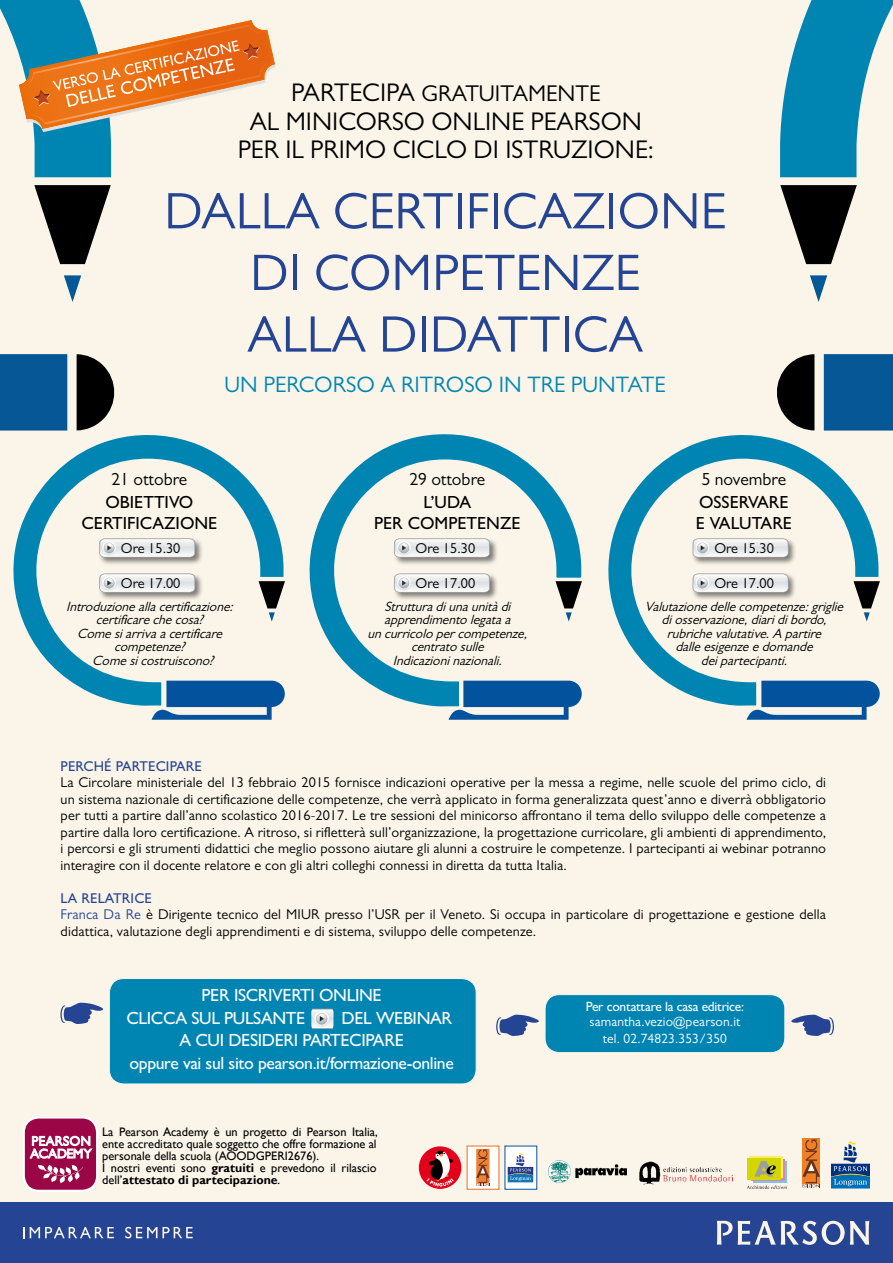
<style>
.page{position:relative;width:893px;height:1263px;background:#fbf5e9}
.page>*{position:absolute;margin:0;border:0;box-sizing:border-box;transform-origin:0 0}
.t1{font:51.6px/61.7px "Gill Sans MT Pro";color:#254594;text-align:center}
.t2{font:25.65px "Gill Sans MT Pro";color:#000}
.t3{font:22.95px "Gill Sans MT Pro";color:#000}
.t4{font:22.5px "Gill Sans MT Pro";letter-spacing:.24em;color:#0085b3}
.t5{font:500 17.7px/22.5px "Gill Sans MT Pro";letter-spacing:-.02em;color:#fff}
.t6{font:500 17.55px/20.9px "Gill Sans MT Pro";color:#000;text-align:center}
.t7{font:17.55px "Gill Sans MT Pro";color:#000}
.t8{font:14.4px "Gill Sans MT Pro";color:#000}
.t9{font:14.25px/16.5px "Gill Sans MT Pro";letter-spacing:.01em;color:#000;text-align:justify}
.t10{font:500 14.25px "Gill Sans MT Pro";letter-spacing:.01em;color:#254594}
.t11{font:italic 13.5px/13.5px "Gill Sans MT Pro";color:#000;text-align:center}
.t12{font:13.5px/16.5px "Gill Sans MT Pro";letter-spacing:.01em;color:#fff;text-align:center}
.t13{font:500 13.5px "Gill Sans MT Pro";letter-spacing:-.02em;color:#fff}
.t14{font:12.3px/12px "Gill Alt One";color:#000}
.s1{font-weight:500;color:#254594}
.s2{color:#254594}
.s3{font-weight:700}
</style>
<div class="page">
<div style="left:0;top:1203px;width:893px;height:60px;background:#254594"></div>
<svg style="left:717px;top:1221px;width:152px;height:24px"></svg>
<svg style="left:23px;top:1227px;width:91px;height:11px"></svg>
<svg style="left:125px;top:1227px;width:68px;height:11px"></svg>
<svg style="left:747px;top:1185px;width:40px;height:4px"></svg>
<div style="left:753px;top:1161px;width:34px;height:22px;background:#75c9e0"></div>
<svg style="left:752px;top:1159px;width:33px;height:22px"></svg>
<div style="left:749px;top:1156px;width:34px;height:22px;background:#fbed66"></div>
<div style="left:747px;top:1157px;width:34px;height:22px;background:#d4d600"></div>
<svg style="left:754px;top:1161px;width:22px;height:15px"></svg>
<svg style="left:802px;top:1139px;width:18px;height:48px"></svg>
<svg style="left:831px;top:1141px;width:39px;height:48px"></svg>
<img style="left:575px;top:1164px;width:52px;height:15px">
<img style="left:549px;top:1160px;width:22px;height:23px">
<div style="left:24px;top:1117px;width:73px;height:74px;background:#9b0746;border-radius:15px"></div>
<div style="left:23px;top:1116px;width:75px;height:76px;border:2px solid #fff;border-radius:15px"></div>
<svg style="left:29px;top:1136px;width:64px;height:23px"></svg>
<svg style="left:38px;top:1165px;width:45px;height:18px"></svg>
<svg style="left:0;top:0;width:111px;height:431px"></svg>
<svg style="left:77px;top:354px;width:38px;height:71px"></svg>
<svg style="left:780px;top:0;width:113px;height:431px"></svg>
<svg style="left:777px;top:354px;width:37px;height:71px"></svg>
<svg style="left:4px;top:425px;width:281px;height:281px"></svg>
<svg style="left:152px;top:680px;width:133px;height:40px"></svg>
<svg style="left:309px;top:434px;width:273px;height:273px"></svg>
<svg style="left:449px;top:680px;width:133px;height:40px"></svg>
<svg style="left:608px;top:425px;width:275px;height:281px"></svg>
<svg style="left:747px;top:680px;width:134px;height:40px"></svg>
<svg style="left:496px;top:1015px;width:43px;height:21px"></svg>
<svg style="left:791px;top:1015px;width:43px;height:21px"></svg>
<div style="left:545px;top:994px;width:240px;height:59px;background:#0085b3;border-radius:14px"></div>
<div style="left:545px;top:994px;width:240px;height:59px;border:1px solid #fbf5e9;border-radius:14px"></div>
<svg style="left:60px;top:1003px;width:43px;height:21px"></svg>
<div style="left:109px;top:978px;width:367px;height:106px;background:#0085b3;border-radius:14px"></div>
<div style="left:109px;top:978px;width:367px;height:106px;border:1px solid #fbf5e9;border-radius:14px"></div>
<div style="left:98px;top:537px;width:106px;height:29px;background:#000;opacity:.5"></div>
<svg style="left:99px;top:538px;width:96px;height:19px"></svg>
<div style="left:98px;top:572px;width:106px;height:29px;background:#000;opacity:.5"></div>
<svg style="left:99px;top:573px;width:96px;height:19px"></svg>
<div style="left:393px;top:537px;width:106px;height:29px;background:#000;opacity:.5"></div>
<svg style="left:394px;top:538px;width:96px;height:19px"></svg>
<div style="left:393px;top:572px;width:106px;height:29px;background:#000;opacity:.5"></div>
<svg style="left:394px;top:573px;width:96px;height:19px"></svg>
<div style="left:691px;top:537px;width:106px;height:29px;background:#000;opacity:.5"></div>
<svg style="left:693px;top:538px;width:96px;height:19px"></svg>
<div style="left:691px;top:572px;width:106px;height:29px;background:#000;opacity:.5"></div>
<svg style="left:693px;top:573px;width:96px;height:19px"></svg>
<svg style="left:311px;top:1009px;width:23px;height:20px"></svg>
<svg style="left:19px;top:20px;width:257px;height:112px"></svg>
<div style="left:505px;top:1146px;width:32px;height:43px;background:#fff"></div>
<div style="left:507px;top:1166px;width:27px;height:17px;border:1px solid #fff"></div>
<svg style="left:508px;top:1153px;width:25px;height:29px"></svg>
<div style="left:467px;top:1146px;width:32px;height:43px;background:#fff"></div>
<svg style="left:476px;top:1149px;width:14px;height:37px"></svg>
<div style="left:419px;top:1146px;width:42px;height:43px;background:#e2001a;border-radius:50%"></div>
<svg style="left:426px;top:1149px;width:28px;height:37px"></svg>
<img style="left:640px;top:1161px;width:93px;height:23px">
<h2 class="t2" style="left:291px;top:77px;width:27px">Partecipa</h2>
<h3 class="t3" style="left:421px;top:80px;width:72px">GRATuitamente</h3>
<h2 class="t2" style="left:250px;top:106px;width:52px">al minicor</h2>
<h2 class="t2" style="left:392px;top:106px;width:229px">so ONLINE Pearson</h2>
<h2 class="t2" style="left:238px;top:134px;width:15px">per</h2>
<h2 class="t2" style="left:285px;top:134px;width:41px">il primo</h2>
<h2 class="t2" style="left:393px;top:134px;width:16px">ciclo</h2>
<h2 class="t2" style="left:474px;top:134px;width:182px">DI ISTRUZIONE:</h2>
<h1 class="t1" style="left:164px;top:180px;width:564px">DALLA CERTIFICAZIONE<br>DI COMPETENZE<br>ALLA DIDATTICA</h1>
<h3 class="t4" style="left:225px;top:371px;width:54px">UN percor</h3>
<h3 class="t4" style="left:346px;top:371px;width:69px">soaritro</h3>
<h3 class="t4" style="left:464px;top:371px;width:77px">soin tre</h3>
<h3 class="t4" style="left:571px;top:371px;width:15px">puntate</h3>
<p class="t7" style="left:111px;top:469px;width:77px">21 ottobre</p>
<p class="t6" style="left:82px;top:492px;width:137px;line-height:20.2px">OBIETTIVO<br>CERTIFICAZIONE</p>
<p class="t7" style="left:409px;top:469px;width:77px">29 ottobre</p>
<p class="t6" style="left:374px;top:492px;width:148px">L’UDA<br>PER COMPETENZE</p>
<p class="t7" style="left:702px;top:469px;width:86px">5 novembre</p>
<p class="t6" style="left:696px;top:492px;width:98px;text-align:left">OSSERVARE<br>E VALUTARE</p>
<p class="t8" style="left:121px;top:539px;width:61px">Ore 15.30</p>
<p class="t8" style="left:416px;top:539px;width:61px">Ore 15.30</p>
<p class="t8" style="left:714px;top:539px;width:61px">Ore 15.30</p>
<p class="t8" style="left:121px;top:574px;width:61px">Ore 17.00</p>
<p class="t8" style="left:416px;top:574px;width:61px">Ore 17.00</p>
<p class="t8" style="left:714px;top:574px;width:61px">Ore 17.00</p>
<p class="t11" style="left:66px;top:599px;width:172px">Introduzioneallacertificazione: certificarechecosa?<br>Comesiarrivaacertificare competenze?<br>Comesicostruiscono?</p>
<p class="t11" style="left:368px;top:599px;width:165px">Strutturadiunaunitàdi apprendimentolegataa uncurricolopercompetenze, centratosulle<br>Indicazioninazionali.</p>
<p class="t11" style="left:645px;top:599px;width:204px">Valutazionedellecompetenze:griglie diosservazione,diaridibordo, rubrichevalutative.A partire dalleesigenzeedomande deipartecipanti.</p>
<p class="t10" style="left:61px;top:757px;width:143px">PERCHÉ PARTECIPARE</p>
<p class="t9" style="left:61px;top:774px;width:767px">La Circolare ministeriale del 13 febbraio 2015 fornisce indicazioni operative per la messa a regime, nelle scuole del primo ciclo, di un sistema nazionale di certificazione delle competenze, che verrà applicato in forma generalizzata quest’anno e diverrà obbligatorio per tutti a partire dall’anno scolastico 2016-2017. Le tre sessioni del minicorso affrontano il tema dello sviluppo delle competenze a partire dalla loro certificazione. A ritroso, si rifletterà sull’organizzazione, la progettazione curricolare, gli ambienti di apprendimento, i percorsi e gli strumenti didattici che meglio possono aiutare gli alunni a costruire le competenze. I partecipanti ai webinar potranno interagire con il docente relatore e con gli altri colleghi connessi in diretta da tutta Italia.</p>
<p class="t9" style="left:61px;top:889px;width:767px;text-align:left"><span class="s1">LA RELATRICE<br></span><span class="s2">Franca Da Re</span> è Dirigente tecnico del MIUR presso l’USR per il Veneto. Si occupa in particolare di progettazione e gestione della didattica, valutazione degli apprendimenti e di sistema, sviluppo delle competenze.</p>
<p class="t5" style="left:126px;top:984px;width:257px;text-indent:75px">PER ISCRIVERtI ONLINE<br>CLICCA SUL PULSANTE</p>
<p class="t5" style="left:342px;top:1006px;width:112px">DEL WEBINAR</p>
<p class="t5" style="left:179px;top:1029px;width:226px">A CUI DESIDERI PARTECIPARE</p>
<p class="t5" style="left:129px;top:1051px;width:326px">oppure vai sul sito pearson.it/formazione-online</p>
<p class="t14" style="left:102px;top:1125px;width:277px">La Pearson Academy è un progetto di Pearson Italia, ente accreditato quale soggetto che offre formazione al personale della scuola (AOODGPERI2676).<br>I nostri eventi sono <span class="s3">gratuiti</span> e prevedono il rilascio dell’<span class="s3">attestato di partecipazione</span>.</p>
<p class="t13" style="left:586px;top:999px;width:160px">Per contattare la casa editrice:</p>
<p class="t12" style="left:589px;top:1013px;width:152px">samantha.vezio@pearson.it tel. 02.74823.353/350</p>
</div>
